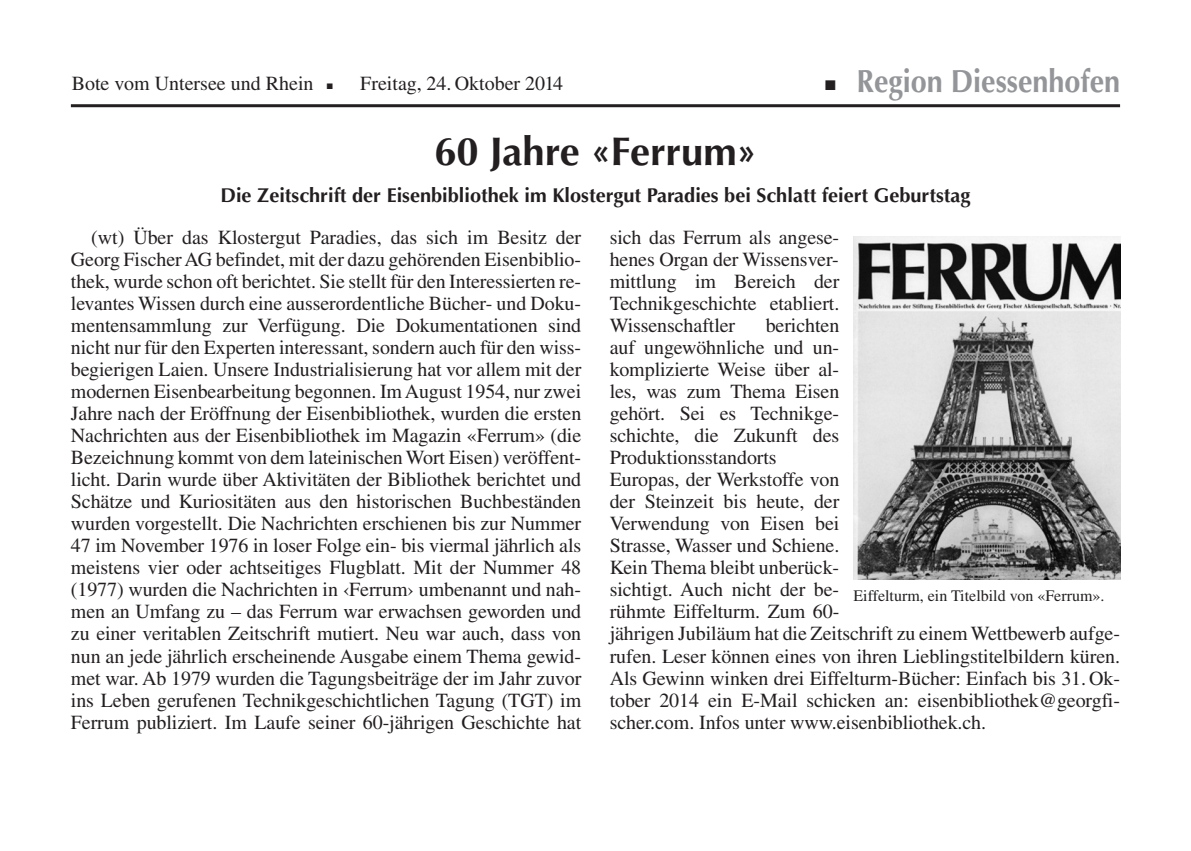
<style>
.page{position:relative;width:1191px;height:851px;background:#fff}
.page>*{position:absolute;margin:0;border:0;box-sizing:border-box;transform-origin:0 0}
.t1{font:700 40px "Optima LT Std";color:#231f20}
.t2{font:700 32px "Optima LT Std";color:#939598;scale:.9 1}
.t3{font:20px/22px "Times LT Std";letter-spacing:-.005em;color:#231f20;text-align:justify}
.t4{font:700 20px "Optima LT Std";color:#231f20}
.t5{font:16px "Times LT Std";color:#231f20}
.s1{color:#231f20}
</style>
<div class="page">
<hr style="left:71px;top:104px;width:1049px;height:3px;background:#231f20">
<img style="left:853px;top:236px;width:267px;height:343px">
<p class="t3" style="left:72px;top:75px;width:243px">Bote vom Untersee und Rhein</p>
<p class="t3" style="left:327px;top:75px;width:237px">■ Freitag, 24. Oktober 2014</p>
<h2 class="t2" style="left:825px;top:68px;width:329px"><span class="s1">■</span> Region Diessenhofen</h2>
<h1 class="t1" style="left:434px;top:135px;width:324px">60 Jahre «Ferrum»</h1>
<p class="t4" style="left:220px;top:187px;width:751px">Die Zeitschrift der Eisenbibliothek im Klostergut Paradies bei Schlatt feiert Geburtstag</p>
<p class="t3" style="left:71px;top:228px;width:512px;text-indent:20px">(wt) Über das Klostergut Paradies, das sich im Besitz der Georg FischerAG befindet, mit der dazu gehörenden Eisenbiblio&shy;thek, wurde schon oft berichtet. Sie stellt für den Interessierten re&shy;levantes Wissen durch eine ausserordentliche Bücher- und Doku&shy;mentensammlung zur Verfügung. Die Dokumentationen sind nicht nur für den Experten interessant, sondern auch für den wiss&shy;begierigen Laien. Unsere Industrialisierung hat vor allem mit der modernen Eisenbearbeitung begonnen. ImAugust 1954, nur zwei Jahre nach der Eröffnung der Eisenbibliothek, wurden die ersten Nachrichten aus der Eisenbibliothek im Magazin «Ferrum» (die Bezeichnung kommt von dem lateinischenWort Eisen) veröffent&shy;licht. Darin wurde über Aktivitäten der Bibliothek berichtet und Schätze und Kuriositäten aus den historischen Buchbeständen wurden vorgestellt. Die Nachrichten erschienen bis zur Nummer 47 im November 1976 in loser Folge ein- bis viermal jährlich als meistens vier oder achtseitiges Flugblatt. Mit der Nummer 48 (1977) wurden die Nachrichten in ‹Ferrum› umbenannt und nah&shy;men an Umfang zu – das Ferrum war erwachsen geworden und zu einer veritablen Zeitschrift mutiert. Neu war auch, dass von nun an jede jährlich erscheinende Ausgabe einem Thema gewid&shy;met war. Ab 1979 wurden die Tagungsbeiträge der im Jahr zuvor ins Leben gerufenen Technikgeschichtlichen Tagung (TGT) im Ferrum publiziert. Im Laufe seiner 60-jährigen Geschichte hat</p>
<p class="t3" style="left:609px;top:228px;width:231px">sich das Ferrum als angese&shy;henes Organ der Wissensver&shy;mittlung im Bereich der Technikgeschichte etabliert.<br>Wissenschaftler</p>
<p class="t3" style="left:609px;top:316px;width:512px;text-align:left;text-indent:156px">berichten<br>auf ungewöhnliche und un-<br>komplizierte Weise über al-<br>les, was zum Thema Eisen<br>gehört. Sei es Technikge-<br>schichte, die Zukunft des<br>Produktionsstandorts<br>Europas, der Werkstoffe von<br>der Steinzeit bis heute, der<br>Verwendung von Eisen bei<br>Strasse, Wasser und Schiene.<br>Kein Thema bleibt unberück-<br>sichtigt. Auch nicht der be-<br>rühmte Eiffelturm. Zum 60-<br>jährigen Jubiläum hat die Zeitschrift zu einem Wettbewerb aufge&shy;rufen. Leser können eines von ihren Lieblingstitelbildern küren.<br>Als Gewinn winken drei Eiffelturm-Bücher: Einfach bis 31. Ok&shy;tober 2014 ein E-Mail schicken an: eisenbibliothek@georgfi&shy;scher.com. Infos unter www.eisenbibliothek.ch.</p>
<p class="t5" style="left:853px;top:589px;width:252px">Eiffelturm, ein Titelbild von «Ferrum».</p>
</div>
